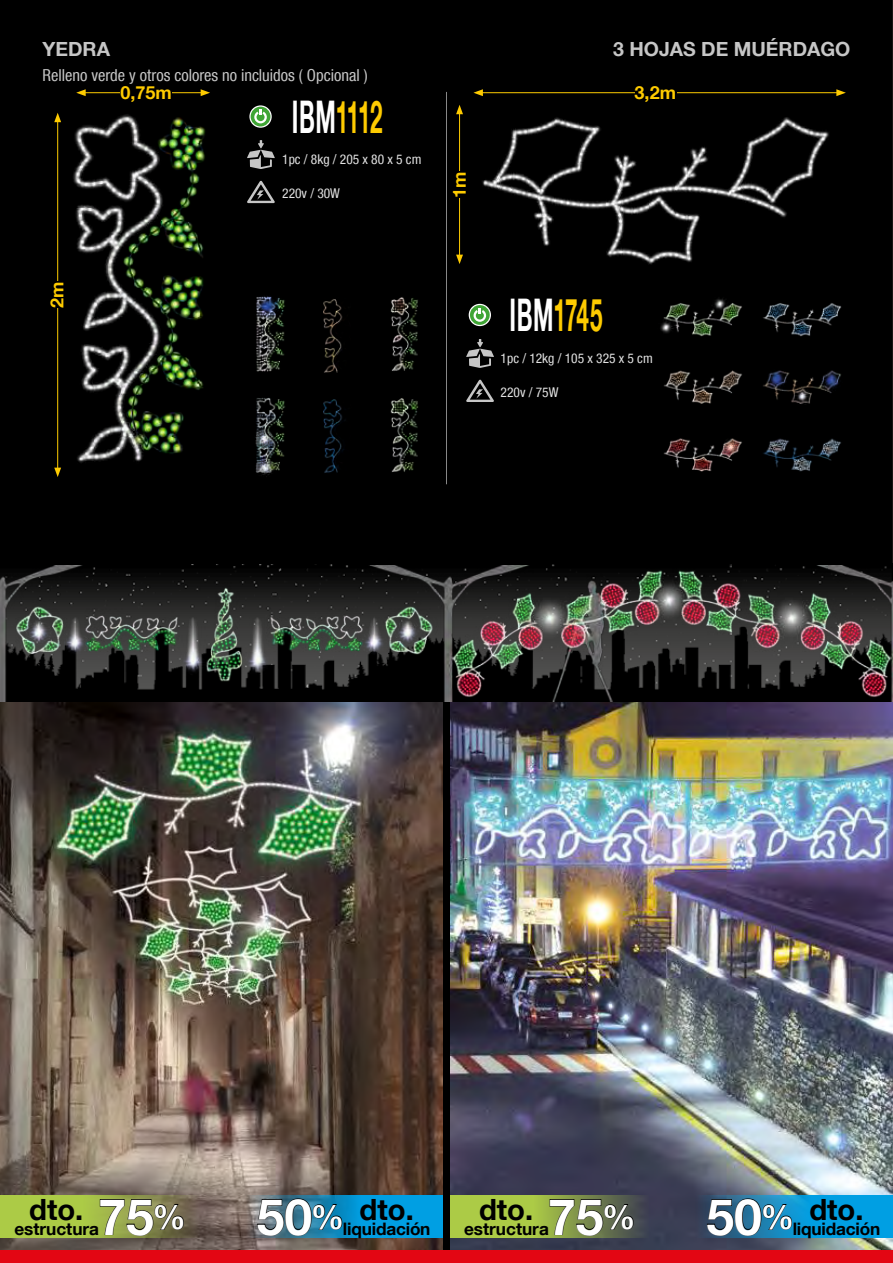
<style>
.page{position:relative;width:893px;height:1263px;background:#000}
.page>*{position:absolute;margin:0;border:0;box-sizing:border-box;transform-origin:0 0}
.t1{font:700 49.95px "Helvetica Neue LT Com";color:#fff}
.t2{font:700 45px "Helvetica Neue LT Com";letter-spacing:.01em;color:#fecb00;scale:.5 1}
.t3{font:700 45px "Helvetica Neue LT Com";letter-spacing:-.01em;color:#fecb00;scale:.5 1}
.t4{font:700 29.25px "Helvetica Neue LT Com";color:#000}
.t5{font:700 19.5px "Helvetica Neue LT Com";color:#c6c6c6}
.t6{font:700 18px "Helvetica Neue LT Com";color:#fecb00}
.t7{font:700 17.25px "Helvetica Neue LT Com";letter-spacing:-.01em;color:#000}
.t8{font:condensed 16.5px "Helvetica Neue LT Com";color:#c6c6c6}
.t9{font:condensed 13.5px "Helvetica Neue LT Com";color:#e3e3e3}
.s1{color:#fff}
.s2{font-size:33.3px}
.s3{font-size:49.95px;color:#fff}
</style>
<div class="page">
<hr style="left:446px;top:92px;width:1px;height:392px;background:#878787">
<img style="left:892px;top:0;width:1px;height:563px">
<img style="left:0;top:703px;width:442px;height:547px">
<img style="left:451px;top:703px;width:442px;height:547px">
<img style="left:255px;top:296px;width:164px;height:181px">
<img style="left:660px;top:298px;width:182px;height:174px">
<img style="left:54px;top:114px;width:152px;height:354px">
<img style="left:460px;top:114px;width:369px;height:151px">
<hr style="left:83px;top:92px;width:120px;height:1px;background:#fecb00">
<svg style="left:76px;top:89px;width:10px;height:7px"></svg>
<svg style="left:201px;top:89px;width:9px;height:7px"></svg>
<hr style="left:57px;top:120px;width:1px;height:350px;background:#fecb00">
<svg style="left:54px;top:468px;width:7px;height:9px"></svg>
<svg style="left:54px;top:113px;width:7px;height:9px"></svg>
<div style="left:121px;top:86px;width:51px;height:13px;background:#000"></div>
<div style="left:51px;top:282px;width:13px;height:26px;background:#000"></div>
<hr style="left:459px;top:112px;width:1px;height:145px;background:#fecb00">
<svg style="left:456px;top:255px;width:7px;height:9px"></svg>
<svg style="left:456px;top:105px;width:7px;height:9px"></svg>
<hr style="left:480px;top:92px;width:359px;height:1px;background:#fecb00">
<svg style="left:473px;top:89px;width:10px;height:7px"></svg>
<svg style="left:836px;top:89px;width:10px;height:7px"></svg>
<div style="left:453px;top:171px;width:13px;height:27px;background:#000"></div>
<svg style="left:469px;top:304px;width:22px;height:22px"></svg>
<svg style="left:466px;top:339px;width:28px;height:29px"></svg>
<svg style="left:466px;top:379px;width:28px;height:23px"></svg>
<svg style="left:249px;top:105px;width:23px;height:23px"></svg>
<svg style="left:247px;top:140px;width:28px;height:29px"></svg>
<svg style="left:247px;top:181px;width:28px;height:22px"></svg>
<img style="left:0;top:565px;width:893px;height:136px">
<div style="left:635px;top:86px;width:42px;height:13px;background:#000"></div>
<svg style="left:246px;top:1195px;width:196px;height:43px;background:#1196d0"></svg>
<svg style="left:696px;top:1195px;width:197px;height:43px;background:#0993d0"></svg>
<svg style="left:0;top:1195px;width:199px;height:43px;background:#a0b747"></svg>
<svg style="left:451px;top:1195px;width:198px;height:43px;background:#98b247"></svg>
<svg style="left:99px;top:1199px;width:85px;height:37px;background:#777e42"></svg>
<svg style="left:549px;top:1199px;width:85px;height:37px;background:#616e3f"></svg>
<svg style="left:706px;top:1198px;width:86px;height:38px;background:#1e5e82"></svg>
<svg style="left:257px;top:1198px;width:86px;height:38px;background:#326a82"></svg>
<div style="left:0;top:1250px;width:893px;height:13px;background:#e30613"></div>
<h3 class="t5" style="left:43px;top:37px;width:69px">YEDRA</h3>
<p class="t8" style="left:43px;top:65px;width:327px">Relleno verde y otros colores no incluidos ( Opcional )</p>
<h3 class="t6" style="left:121px;top:81px;width:53px">0,75m</h3>
<h2 class="t3" style="left:292px;top:88px;width:184px"><span class="s1">IBM</span>1112</h2>
<p class="t9" style="left:282px;top:151px;width:141px">1pc / 8kg / 205 x 80 x 5 cm</p>
<p class="t9" style="left:282px;top:186px;width:59px">220v / 30W</p>
<h3 class="t6" style="left:448px;top:198px;width:28px;rotate:-90deg">1m</h3>
<h3 class="t6" style="left:46px;top:308px;width:28px;rotate:-90deg">2m</h3>
<h3 class="t5" style="left:613px;top:37px;width:239px">3 HOJAS DE MUÉRDAGO</h3>
<h3 class="t6" style="left:635px;top:81px;width:43px">3,2m</h3>
<h2 class="t2" style="left:509px;top:287px;width:188px"><span class="s1">IBM</span>1745</h2>
<p class="t9" style="left:501px;top:350px;width:154px">1pc / 12kg / 105 x 325 x 5 cm</p>
<p class="t9" style="left:501px;top:384px;width:59px">220v / 75W</p>
<h1 class="t1" style="left:98px;top:1185px;width:89px">75<span class="s2">%</span></h1>
<p class="t7" style="left:257px;top:1217px;width:175px"><span class="s3">50</span><sup>%</sup>liquidación</p>
<h1 class="t1" style="left:548px;top:1185px;width:89px">75<span class="s2">%</span></h1>
<p class="t7" style="left:706px;top:1217px;width:175px"><span class="s3">50</span><sup>%</sup>liquidación</p>
<h3 class="t4" style="left:29px;top:1191px;width:56px">dto.</h3>
<h3 class="t4" style="left:360px;top:1191px;width:56px">dto.</h3>
<h3 class="t4" style="left:809px;top:1191px;width:56px">dto.</h3>
<h3 class="t4" style="left:479px;top:1191px;width:56px">dto.</h3>
<p class="t7" style="left:14px;top:1217px;width:86px">estructura</p>
<p class="t7" style="left:464px;top:1217px;width:86px">estructura</p>
</div>
